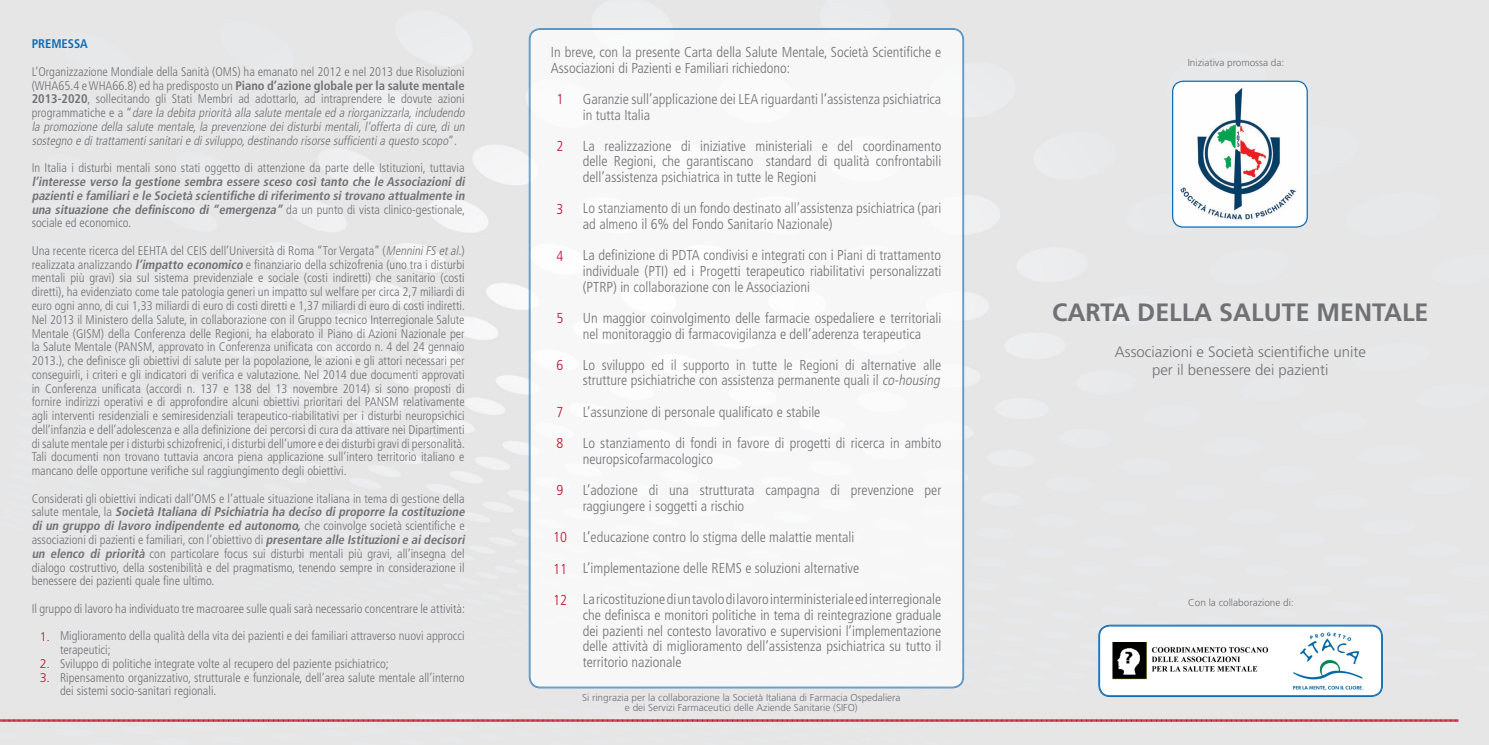
<style>
.page{position:relative;width:1489px;height:745px;background:#fff}
.page>*{position:absolute;margin:0;border:0;box-sizing:border-box;transform-origin:0 0}
.t1{font:700 25px "Frutiger LT Std";color:#717074}
.t2{font:300 15px "Frutiger LT Std";color:#717074}
.t3{font:300 condensed 14.38px/15.6px "Frutiger LT Std";color:#717074}
.t4{font:300 condensed 14.38px "Frutiger LT Std";color:#c3102f}
.t5{font:300 condensed 12.5px/13.8px "Frutiger LT Std";color:#717074}
.t6{font:italic 300 condensed 12.5px/13.8px "Frutiger LT Std";color:#717074}
.t7{font:italic 700 condensed 12.5px/13.8px "Frutiger LT Std";color:#717074}
.t8{font:700 condensed 12.5px "Frutiger LT Std";color:#0f6cb6}
.t9{font:300 12.5px "Frutiger LT Std";color:#c3102f}
.t10{font:300 10px "Frutiger LT Std";color:#717074}
.s1{font-style:normal}
.s2{font-weight:700;font-style:normal}
.s3{font-weight:300;font-style:normal}
.s4{font-style:italic}
.s5{font-weight:700;font-style:italic}
</style>
<div class="page">
<div style="left:0;top:0;width:1488px;height:744px;background:#e6e6e6"></div>
<div style="left:1099px;top:625px;width:282px;height:70px;background:#fff;border-radius:11px"></div>
<div style="left:1098px;top:624px;width:284px;height:72px;border:1px solid #0f6cb6;border-radius:11px"></div>
<div style="left:1099px;top:625px;width:282px;height:70px;border:1px solid #0f6cb6;border-radius:10px"></div>
<div style="left:529px;top:29px;width:434px;height:658px;background:#f7f7f7;border-radius:11px"></div>
<img style="left:1172px;top:81px;width:135px;height:146px">
<div style="left:1171px;top:81px;width:136px;height:146px;border:1px solid #0f6cb6;border-radius:11px"></div>
<svg style="left:0;top:718px;width:1458px;height:3px;background:#d58391"></svg>
<img style="left:1293px;top:632px;width:70px;height:58px">
<img style="left:1112px;top:642px;width:157px;height:38px">
<p class="t8" style="left:32px;top:37px;width:58px">PREMESSA</p>
<p class="t6" style="left:32px;top:65px;width:437px"><span class="s1">L’Organizzazione Mondiale della Sanità (OMS) ha emanato nel 2012 e nel 2013 due Risoluzioni (WHA65.4 e WHA66.8) ed ha predisposto un</span> <span class="s2">Piano d’azione globale per la salute mentale 2013-2020</span><span class="s1">, sollecitando gli Stati Membri ad adottarlo, ad intraprendere le dovute azioni p r o g r a m m a t i c h e e a “</span> dare la debita priorità alla salute mentale ed a riorganizzarla,includendo la promozione della salute mentale,la prevenzione dei disturbi mentali,l’offerta di cure,di un sostegno e ditrattamentisanitarie disviluppo,destinando risorse sufficientia questo scopo<span class="s1">” .</span></p>
<p class="t7" style="left:32px;top:161px;width:437px"><span class="s3">In Italia i disturbi mentali sono stati oggetto di attenzione da parte delle Istituzioni, tuttavia </span>l’interesse verso la gestione sembra essere sceso così tanto che le Associazioni di pazientie familiarie le Società scientifiche diriferimento sitrovano attualmente in una situazione che definiscono di “emergenza” <span class="s3">d a u n p u n t o d i v i s t a c l i n i c o - g e s t i o n a l e, sociale ed economico.</span></p>
<p class="t5" style="left:32px;top:244px;width:435px;text-align:justify">Una recente ricerca del EEHTA del CEIS dell’Università di Roma “Tor Vergata” (<span class="s4">MenniniFS etal.</span>) realizzata analizzando <span class="s5">l’impatto economico</span> e finanziario della schizofrenia (uno tra i disturbi mentali più gravi) sia sul sistema previdenziale e sociale (costi indiretti) che sanitario (costi diretti), ha evidenziato come tale patologia generi un impatto sul welfare per circa 2,7 miliardi di euro ogni anno, di cui 1,33 miliardi di euro di costi diretti e 1,37 miliardi di euro di costi indiretti.</p>
<p class="t5" style="left:32px;top:312px;width:435px;text-align:justify">Nel 2013 il Ministero della Salute, in collaborazione con il Gruppo tecnico Interregionale Salute Mentale (GISM) della Conferenza delle Regioni, ha elaborato il Piano di Azioni Nazionale per la Salute Mentale (PANSM, approvato in Conferenza unificata con accordo n. 4 del 24 gennaio 2013.), che definisce gli obiettivi di salute per la popolazione, le azioni e gli attori necessari per conseguirli, i criteri e gli indicatori di verifica e valutazione. Nel 2014 due documenti approvati in Conferenza unificata (accordi n. 137 e 138 del 13 novembre 2014) si sono proposti di fornire indirizzi operativi e di approfondire alcuni obiettivi prioritari del PANSM relativamente agli interventi residenziali e semiresidenziali terapeutico-riabilitativi per i disturbi neuropsichici dell’infanzia e dell’adolescenza e alla definizione dei percorsi di cura da attivare nei Dipartimenti di salute mentale per i disturbi schizofrenici, i disturbi dell’umore e dei disturbi gravi di personalità.<br>Tali documenti non trovano tuttavia ancora piena applicazione sull’intero territorio italiano e mancano delle opportune verifiche sul raggiungimento degli obiettivi.</p>
<p class="t5" style="left:32px;top:491px;width:437px">Considerati gli obiettivi indicati dall’OMS e l’attuale situazione italiana in tema di gestione della s a l u t e m e n t a l e , l a <span class="s5">Società Italiana di Psichiatria ha deciso di proporre la costituzione di un gruppo di lavoro indipendente ed autonomo,</span> c h e c o i n v o l g e s o c i e t à s c i e n t i fi c h e e associazioni di pazienti e familiari, con l’obiettivo di <span class="s5">presentare alle Istituzionie aidecisori un elenco di priorità</span> con particolare focus sui disturbi mentali più gravi, all’insegna del dialogo costruttivo, della sostenibilità e del pragmatismo, tenendo sempre in considerazione il benessere dei pazienti quale fine ultimo.</p>
<p class="t5" style="left:32px;top:601px;width:435px">Il gruppo di lavoro ha individuato tre macroaree sulle quali sarà necessario concentrare le attività:</p>
<p class="t5" style="left:60px;top:629px;width:406px">Miglioramento della qualità della vita dei pazienti e dei familiari attraverso nuovi approcci terapeutici;</p>
<p class="t5" style="left:60px;top:656px;width:330px">Sviluppo di politiche integrate volte al recupero del paziente psichiatrico;</p>
<p class="t5" style="left:60px;top:670px;width:406px">Ripensamento organizzativo, strutturale e funzionale, dell’area salute mentale all’interno dei sistemi socio-sanitari regionali.</p>
<p class="t9" style="left:40px;top:628px;width:12px">1.</p>
<p class="t9" style="left:40px;top:656px;width:12px">2.</p>
<p class="t9" style="left:40px;top:670px;width:12px">3.</p>
<p class="t3" style="left:551px;top:44px;width:392px">In breve, con la presente Carta della Salute Mentale, Società Scientifiche e<br>Associazioni di Pazienti e Familiari richiedono:</p>
<p class="t3" style="left:583px;top:91px;width:360px">Garanzie sull’applicazione dei LEA riguardanti l’assistenza psichiatrica in tutta Italia</p>
<p class="t3" style="left:583px;top:138px;width:360px;text-align:justify">La realizzazione di iniziative ministeriali e del coordinamento delle Regioni, che garantiscano standard di qualità confrontabili dell’assistenza psichiatrica in tutte le Regioni</p>
<p class="t3" style="left:583px;top:201px;width:360px">Lo stanziamento di un fondo destinato all’assistenza psichiatrica (pari ad almeno il 6% del Fondo Sanitario Nazionale)</p>
<p class="t3" style="left:583px;top:247px;width:360px;text-align:justify">La definizione di PDTA condivisi e integrati con i Piani di trattamento individuale (PTI) ed i Progetti terapeutico riabilitativi personalizzati (PTRP) in collaborazione con le Associazioni</p>
<p class="t3" style="left:583px;top:310px;width:360px">Un maggior coinvolgimento delle farmacie ospedaliere e territoriali nel monitoraggio di farmacovigilanza e dell’aderenza terapeutica</p>
<p class="t3" style="left:583px;top:357px;width:361px">Lo sviluppo ed il supporto in tutte le Regioni di alternative alle strutture psichiatriche con assistenza permanente quali il <span class="s4">co-housing</span></p>
<p class="t3" style="left:583px;top:404px;width:239px">L’assunzione di personale qualificato e stabile</p>
<p class="t3" style="left:583px;top:435px;width:360px">Lo stanziamento di fondi in favore di progetti di ricerca in ambito neuropsicofarmacologico</p>
<p class="t3" style="left:583px;top:482px;width:360px">L’adozione di una strutturata campagna di prevenzione per raggiungere i soggetti a rischio</p>
<p class="t3" style="left:583px;top:529px;width:273px">L’educazione contro lo stigma delle malattie mentali</p>
<p class="t3" style="left:583px;top:560px;width:278px">L’implementazione delle REMS e soluzioni alternative</p>
<p class="t3" style="left:583px;top:591px;width:360px;text-align:justify">La ricostituzione di un tavolo di lavoro interministeriale ed interregionale che definisca e monitori politiche in tema di reintegrazione graduale dei pazienti nel contesto lavorativo e supervisioni l’implementazione delle attività di miglioramento dell’assistenza psichiatrica su tutto il territorio nazionale</p>
<p class="t10" style="left:1187px;top:57px;width:98px">Iniziativa promossa da:</p>
<p class="t4" style="left:556px;top:91px;width:8px">1</p>
<p class="t4" style="left:556px;top:138px;width:8px">2</p>
<p class="t4" style="left:556px;top:200px;width:8px">3</p>
<p class="t4" style="left:556px;top:247px;width:8px">4</p>
<p class="t1" style="left:1052px;top:298px;width:378px">CARTA DELLA SALUTE MENTALE</p>
<p class="t2" style="left:1114px;top:343px;width:252px">Associazioni e Società scientifiche unite</p>
<p class="t2" style="left:1151px;top:361px;width:178px">per il benessere dei pazienti</p>
<p class="t4" style="left:556px;top:310px;width:8px">5</p>
<p class="t4" style="left:556px;top:357px;width:8px">6</p>
<p class="t4" style="left:556px;top:403px;width:8px">7</p>
<p class="t4" style="left:556px;top:435px;width:8px">8</p>
<p class="t4" style="left:556px;top:482px;width:8px">9</p>
<p class="t4" style="left:553px;top:528px;width:15px">10</p>
<p class="t4" style="left:553px;top:560px;width:15px">11</p>
<p class="t4" style="left:553px;top:591px;width:15px">12</p>
<p class="t10" style="left:1188px;top:596px;width:107px">Con la collaborazione di:</p>
<p class="t10" style="left:582px;top:691px;width:320px">Si ringrazia per la collaborazione la Società Italiana di Farmacia Ospedaliera</p>
<p class="t10" style="left:625px;top:701px;width:234px">e dei Servizi Farmaceutici delle Aziende Sanitarie (SIFO)</p>
</div>
